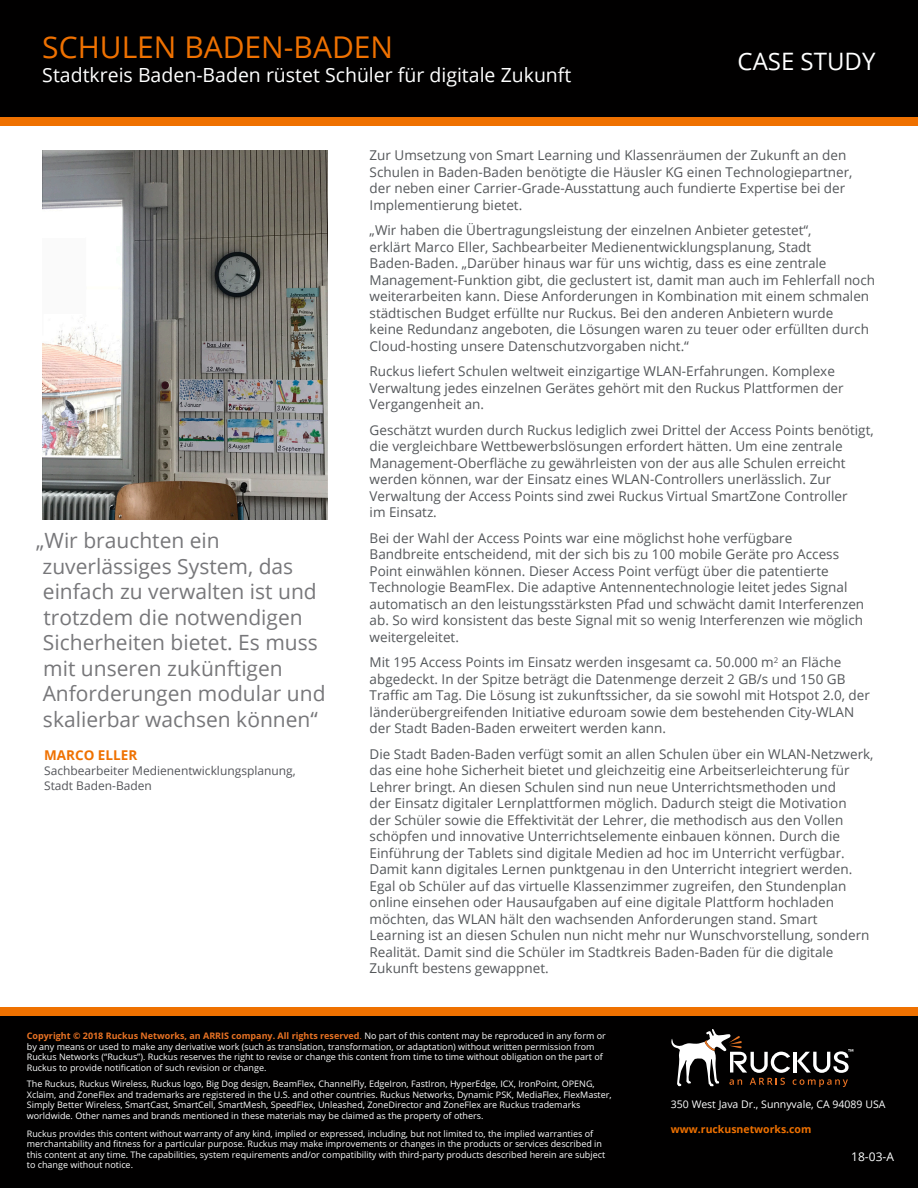
<style>
.page{position:relative;width:918px;height:1188px;background:#fff}
.page>*{position:absolute;margin:0;border:0;box-sizing:border-box;transform-origin:0 0}
.CS_Document_Title__h{font:30px "Open Sans";color:#ef7100}
.t1{font:24px "Open Sans";color:#fff}
.CS_Pull_Quote{font:21px/25.5px "Open Sans";color:#77777a}
.CS_Document_Subtitle{font:19.5px "Open Sans";color:#fff}
.CS_Body_Copy{font:13.5px/16.5px "Open Sans";color:#54575a}
.CS_Pull_Quote_Name{font:700 13.5px "Open Sans";color:#ef7100}
.CS_Pull_Quote_Compan{font:12px/15px "Open Sans";color:#54555a}
.t2{font:12px "Open Sans";color:#fff}
.CS_Body_Copy-2{font:10.5px "Open Sans";color:#fff}
.CS_Body_Copy-3{font:700 10.5px "Open Sans";color:#ef7100}
.t3{font:9px/10.5px "Open Sans";color:#fff}
.s1{font-weight:700;color:#e97324}
.s2{color:#e97324}
</style>
<div class="page">
<div style="left:0;top:0;width:918px;height:118px;background:#010000"></div>
<div style="left:0;top:118px;width:918px;height:8px;background:#ef7100"></div>
<div style="left:0;top:1014px;width:918px;height:174px;background:#010000"></div>
<div style="left:0;top:1007px;width:918px;height:9px;background:#ef7100"></div>
<svg style="left:671px;top:1029px;width:183px;height:59px"></svg>
<img style="left:43px;top:150px;width:285px;height:370px">
<p class="CS_Document_Title__h" style="left:42px;top:27px;width:443px">TITLE GOES HERE [UPPER CASE]</p>
<p class="CS_Document_Subtitle" style="left:53px;top:62px;width:302px">ubtitle goes here [Sentence case]</p>
<p class="CS_Document_Title__h" style="left:42px;top:27px;width:352px">SCHULEN BADEN-BADEN</p>
<p class="CS_Document_Subtitle" style="left:42px;top:62px;width:531px">Stadtkreis Baden-Baden rüstet Schüler für digitale Zukunft</p>
<p class="t1" style="left:738px;top:45px;width:139px">CASE STUDY</p>
<p class="CS_Pull_Quote" style="left:43px;top:528px;width:285px;text-indent:-6px">„Wir brauchten ein zuverlässiges System, das einfach zu verwalten ist und trotzdem die notwendigen<br>Sicherheiten bietet. Es muss mit unseren zukünftigen<br>Anforderungen modular und skalierbar wachsen können“</p>
<p class="CS_Pull_Quote_Name" style="left:44px;top:745px;width:95px">MARCO ELLER</p>
<p class="CS_Pull_Quote_Compan" style="left:44px;top:763px;width:253px">Sachbearbeiter Medienentwicklungsplanung,<br>Stadt Baden-Baden</p>
<p class="CS_Body_Copy" style="left:370px;top:147px;width:484px">Zur Umsetzung von Smart Learning und Klassenräumen der Zukunft an den Schulen in Baden-Baden benötigte die Häusler KG einen Technologiepartner, der neben einer Carrier-Grade-Ausstattung auch fundierte Expertise bei der Implementierung bietet.</p>
<p class="CS_Body_Copy" style="left:370px;top:222px;width:507px">„Wir haben die Übertragungsleistung der einzelnen Anbieter getestet“,<br>erklärt Marco Eller, Sachbearbeiter Medienentwicklungsplanung, Stadt Baden-Baden. „Darüber hinaus war für uns wichtig, dass es eine zentrale Management-Funktion gibt, die geclustert ist, damit man auch im Fehlerfall noch weiterarbeiten kann. Diese Anforderungen in Kombination mit einem schmalen städtischen Budget erfüllte nur Ruckus. Bei den anderen Anbietern wurde<br>keine Redundanz angeboten, die Lösungen waren zu teuer oder erfüllten durch Cloud-hosting unsere Datenschutzvorgaben nicht.“</p>
<p class="CS_Body_Copy" style="left:370px;top:363px;width:476px">Ruckus liefert Schulen weltweit einzigartige WLAN-Erfahrungen. Komplexe<br>Verwaltung jedes einzelnen Gerätes gehört mit den Ruckus Plattformen der<br>Vergangenheit an.</p>
<p class="CS_Body_Copy" style="left:370px;top:421px;width:506px">Geschätzt wurden durch Ruckus lediglich zwei Drittel der Access Points benötigt, die vergleichbare Wettbewerbslösungen erfordert hätten. Um eine zentrale Management-Oberfläche zu gewährleisten von der aus alle Schulen erreicht werden können, war der Einsatz eines WLAN-Controllers unerlässlich. Zur Verwaltung der Access Points sind zwei Ruckus Virtual SmartZone Controller<br>im Einsatz.</p>
<p class="CS_Body_Copy" style="left:370px;top:529px;width:496px">Bei der Wahl der Access Points war eine möglichst hohe verfügbare Bandbreite entscheidend, mit der sich bis zu 100 mobile Geräte pro Access Point einwählen können. Dieser Access Point verfügt über die patentierte Technologie BeamFlex. Die adaptive Antennentechnologie leitet jedes Signal automatisch an den leistungsstärksten Pfad und schwächt damit Interferenzen ab. So wird konsistent das beste Signal mit so wenig Interferenzen wie möglich weitergeleitet.</p>
<p class="CS_Body_Copy" style="left:370px;top:654px;width:502px">Mit 195 Access Points im Einsatz werden insgesamt ca. 50.000 m<sup>2</sup> an Fläche abgedeckt. In der Spitze beträgt die Datenmenge derzeit 2 GB/s und 150 GB Traffic am Tag. Die Lösung ist zukunftssicher, da sie sowohl mit Hotspot 2.0, der länderübergreifenden Initiative eduroam sowie dem bestehenden City-WLAN der Stadt Baden-Baden erweitert werden kann.</p>
<p class="CS_Body_Copy" style="left:370px;top:745px;width:505px">Die Stadt Baden-Baden verfügt somit an allen Schulen über ein WLAN-Netzwerk, das eine hohe Sicherheit bietet und gleichzeitig eine Arbeitserleichterung für Lehrer bringt. An diesen Schulen sind nun neue Unterrichtsmethoden und<br>der Einsatz digitaler Lernplattformen möglich. Dadurch steigt die Motivation<br>der Schüler sowie die Effektivität der Lehrer, die methodisch aus den Vollen schöpfen und innovative Unterrichtselemente einbauen können. Durch die Einführung der Tablets sind digitale Medien ad hoc im Unterricht verfügbar.<br>Damit kann digitales Lernen punktgenau in den Unterricht integriert werden.<br>Egal ob Schüler auf das virtuelle Klassenzimmer zugreifen, den Stundenplan online einsehen oder Hausaufgaben auf eine digitale Plattform hochladen möchten, das WLAN hält den wachsenden Anforderungen stand. Smart Learning ist an diesen Schulen nun nicht mehr nur Wunschvorstellung, sondern Realität. Damit sind die Schüler im Stadtkreis Baden-Baden für die digitale Zukunft bestens gewappnet.</p>
<p class="t3" style="left:27px;top:1030px;width:581px"><span class="s1">Copyright © 2018 Ruckus Networks, an ARRIS company. All rights reserved</span><span class="s2">.</span> No part of this content may be reproduced in any form or by any means or used to make any derivative work (such as translation, transformation, or adaptation) without written permission from Ruckus Networks (“Ruckus”). Ruckus reserves the right to revise or change this content from time to time without obligation on the part of Ruckus to provide notification of such revision or change.</p>
<p class="t3" style="left:27px;top:1078px;width:586px">The Ruckus, Ruckus Wireless, Ruckus logo, Big Dog design, BeamFlex, ChannelFly, EdgeIron, FastIron, HyperEdge, ICX, IronPoint, OPENG, Xclaim, and ZoneFlex and trademarks are registered in the U.S. and other countries. Ruckus Networks, Dynamic PSK, MediaFlex, FlexMaster, Simply Better Wireless, SmartCast, SmartCell, SmartMesh, SpeedFlex, Unleashed, ZoneDirector and ZoneFlex are Ruckus trademarks worldwide. Other names and brands mentioned in these materials may be claimed as the property of others.</p>
<p class="t3" style="left:27px;top:1128px;width:580px">Ruckus provides this content without warranty of any kind, implied or expressed, including, but not limited to, the implied warranties of merchantability and fitness for a particular purpose. Ruckus may make improvements or changes in the products or services described in this content at any time. The capabilities, system requirements and/or compatibility with third-party products described herein are subject to change without notice.</p>
<p class="CS_Body_Copy-2" style="left:671px;top:1097px;width:216px">350 West Java Dr., Sunnyvale, CA 94089 USA</p>
<p class="CS_Body_Copy-3" style="left:671px;top:1122px;width:142px">www.ruckusnetworks.com</p>
<p class="t2" style="left:851px;top:1149px;width:44px">18-03-A</p>
<p class="t2" style="left:876px;top:1149px;width:8px">2</p>
</div>
